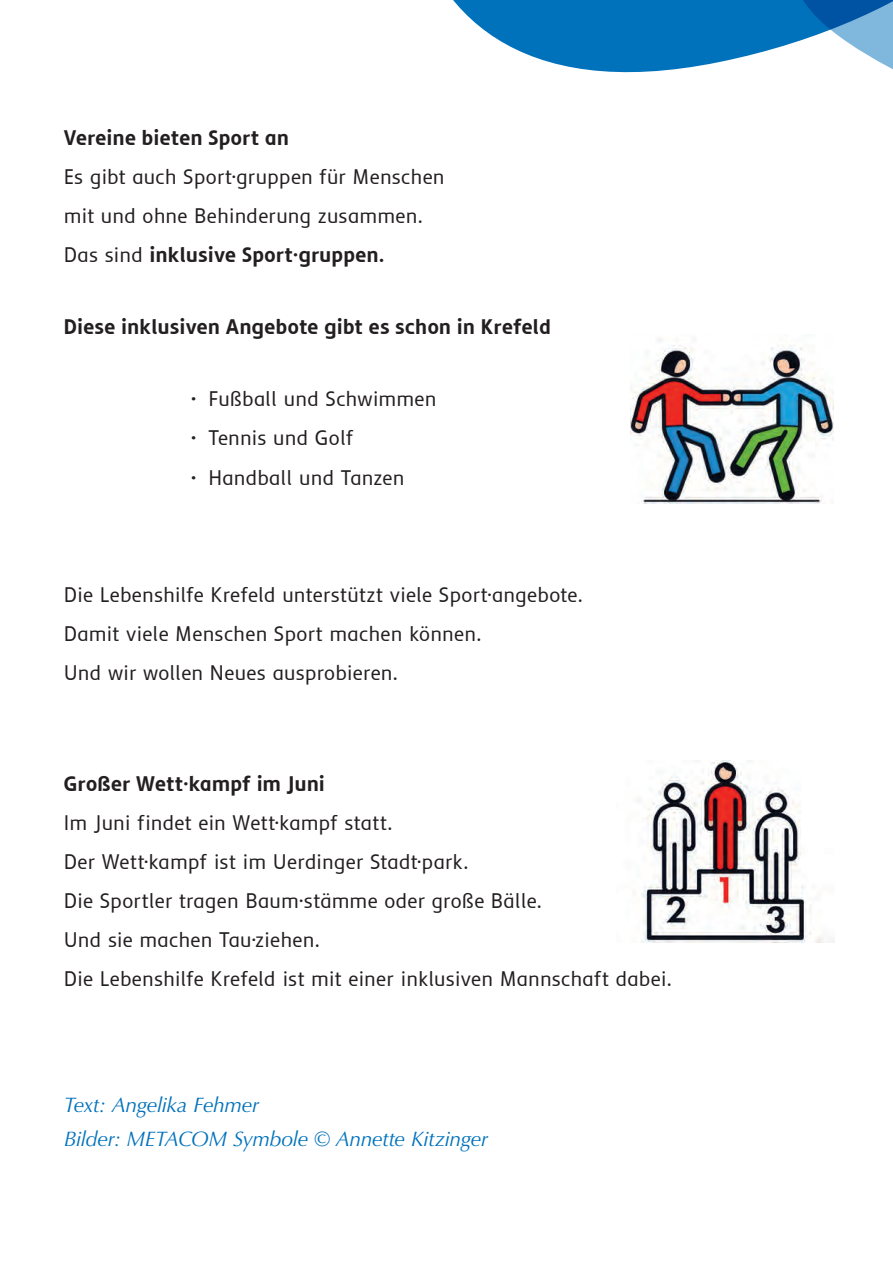
<style>
.page{position:relative;width:893px;height:1263px;background:#fff}
.page>*{position:absolute;margin:0;border:0;box-sizing:border-box;transform-origin:0 0}
.t1{font:21px/39px "Semikolon Plus";letter-spacing:.01em;color:#231f20}
.t2{font:700 21px "Semikolon Plus";letter-spacing:.02em;color:#231f20}
.t3{font:italic 21px/33.8px "Optima";letter-spacing:-.015em;color:#0072bc}
.s1{font-weight:700}
</style>
<div class="page">
<svg style="left:453px;top:0;width:282px;height:73px;fill:#0072bc"></svg>
<svg style="left:735px;top:0;width:158px;height:70px"></svg>
<img style="left:630px;top:338px;width:203px;height:166px">
<img style="left:633px;top:761px;width:201px;height:182px">
<p class="t2" style="left:64px;top:126px;width:226px">Vereine bieten Sport an</p>
<p class="t1" style="left:64px;top:158px;width:382px">Es gibt auch Sport·gruppen für Menschen mit und ohne Behinderung zusammen.<br>Das sind <span class="s1">inklusive Sport·gruppen.</span></p>
<p class="t2" style="left:64px;top:315px;width:488px">Diese inklusiven Angebote gibt es schon in Krefeld</p>
<p class="t1" style="left:191px;top:380px;width:247px">• Fußball und Schwimmen</p>
<p class="t1" style="left:191px;top:419px;width:164px">• Tennis und Golf</p>
<p class="t1" style="left:191px;top:458px;width:215px">• Handball und Tanzen</p>
<p class="t1" style="left:64px;top:575px;width:520px">Die Lebenshilfe Krefeld unterstützt viele Sport·angebote.<br>Damit viele Menschen Sport machen können.<br>Und wir wollen Neues ausprobieren.</p>
<p class="t2" style="left:64px;top:771px;width:263px">Großer Wett·kampf im Juni</p>
<p class="t1" style="left:64px;top:803px;width:609px">Im Juni findet ein Wett·kampf statt.<br>Der Wett·kampf ist im Uerdinger Stadt·park.<br>Die Sportler tragen Baum·stämme oder große Bälle.<br>Und sie machen Tau·ziehen.<br>Die Lebenshilfe Krefeld ist mit einer inklusiven Mannschaft dabei.</p>
<p class="t3" style="left:64px;top:1088px;width:426px">Text: Angelika Fehmer<br>Bilder: METACOM Symbole © Annette Kitzinger</p>
</div>
